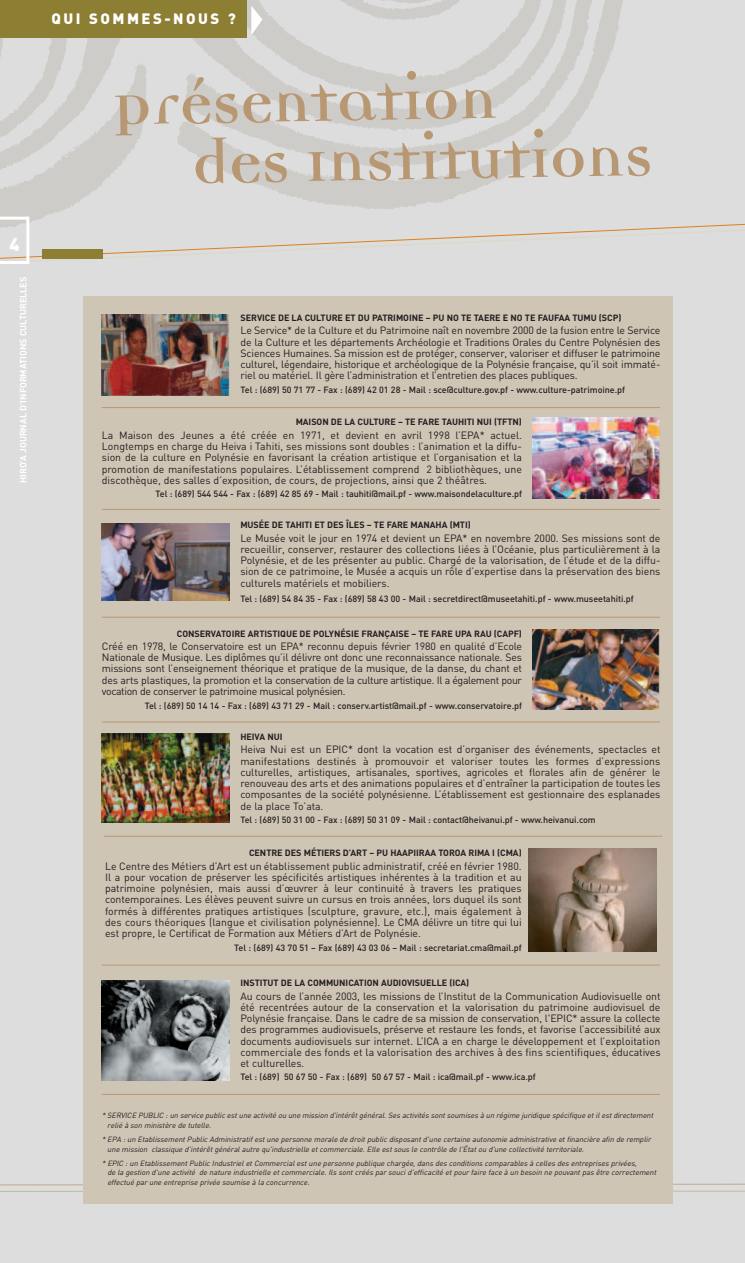
<style>
.page{position:relative;width:745px;height:1263px;background:#fff}
.page>*{position:absolute;margin:0;border:0;box-sizing:border-box;transform-origin:0 0}
.t1{font:700 67.5px/60px "Democratica";color:#b89773}
.t2{font:900 18px "DIN";color:#fff}
.t3{font:900 14.85px "DIN";letter-spacing:.165em;color:#fff}
.t4{font:10.5px/11.2px "DIN";letter-spacing:-.005em;color:#231f20;text-align:justify}
.t5{font:500 9px "DIN";letter-spacing:-.005em;color:#231f20}
.t6{font:700 9px "DIN";letter-spacing:-.005em;color:#231f20}
.t7{font:700 9px "DIN";color:#fff}
.t8{font:italic 7.5px/9.8px "DIN";color:#231f20}
</style>
<div class="page">
<div style="left:0;top:0;width:744px;height:1263px;background:#dcdddc"></div>
<img style="left:0;top:0;width:744px;height:302px">
<div style="left:42px;top:249px;width:61px;height:10px;background:#8c7e32"></div>
<div style="left:0;top:0;width:247px;height:37px;background:#8c7e32"></div>
<svg style="left:251px;top:6px;width:11px;height:29px"></svg>
<svg style="left:0;top:217px;width:29px;height:47px"></svg>
<svg style="left:0;top:1183px;width:744px;height:9px"></svg>
<div style="left:83px;top:297px;width:589px;height:907px;background:#cec5b5"></div>
<img style="left:102px;top:315px;width:127px;height:80px">
<img style="left:532px;top:629px;width:128px;height:80px">
<img style="left:528px;top:849px;width:127px;height:102px">
<img style="left:102px;top:523px;width:127px;height:78px">
<img style="left:532px;top:417px;width:128px;height:82px">
<img style="left:102px;top:733px;width:127px;height:90px">
<hr style="left:102px;top:407px;width:558px;height:1px;background:#b89773">
<hr style="left:102px;top:509px;width:558px;height:1px;background:#b89773">
<hr style="left:102px;top:617px;width:558px;height:1px;background:#b89773">
<hr style="left:102px;top:722px;width:558px;height:1px;background:#b89773">
<img style="left:102px;top:981px;width:127px;height:99px">
<hr style="left:102px;top:965px;width:558px;height:1px;background:#b89773">
<hr style="left:104px;top:836px;width:557px;height:1px;background:#b89773">
<hr style="left:102px;top:1094px;width:558px;height:1px;background:#b89773">
<h2 class="t2" style="left:9px;top:234px;width:12px">4</h2>
<p class="t7" style="left:18px;top:483px;width:208px;rotate:-90deg">HIRO’A JOURNAL D’INFORMATIONS CULTURELLES</p>
<h3 class="t3" style="left:51px;top:11px;width:186px">QUI SOMMES-NOUS ?</h3>
<h1 class="t1" style="left:191px;top:70px;width:461px;text-indent:-79px;rotate:-1deg">Présentation<br>des Institutions</h1>
<p class="t6" style="left:240px;top:313px;width:382px">SERVICE DE LA CULTURE ET DU PATRIMOINE – PU NO TE TAERE E NO TE FAUFAA TUMU (SCP)</p>
<p class="t4" style="left:240px;top:325px;width:421px">Le Service* de la Culture et du Patrimoine naît en novembre 2000 de la fusion entre le Service de la Culture et les départements Archéologie et Traditions Orales du Centre Polynésien des Sciences Humaines. Sa mission est de protéger, conserver, valoriser et diffuser le patrimoine culturel, légendaire, historique et archéologique de la Polynésie française, qu’il soit immaté&shy;riel ou matériel. Il gère l’administration et l’entretien des places publiques.</p>
<p class="t5" style="left:240px;top:384px;width:386px">Tel : (689) 50 71 77 - Fax : (689) 42 01 28 - Mail : sce@culture.gov.pf - www.culture-patrimoine.pf</p>
<p class="t6" style="left:295px;top:417px;width:228px">MAISON DE LA CULTURE – TE FARE TAUHITI NUI (TFTN)</p>
<p class="t4" style="left:102px;top:429px;width:421px">La Maison des Jeunes a été créée en 1971, et devient en avril 1998 l’EPA* actuel.<br>Longtemps en charge du Heiva i Tahiti, ses missions sont doubles : l’animation et la diffu&shy;sion de la culture en Polynésie en favorisant la création artistique et l’organisation et la promotion de manifestations populaires. L’établissement comprend 2 bibliothèques, une discothèque, des salles d’exposition, de cours, de projections, ainsi que 2 théâtres.</p>
<p class="t5" style="left:155px;top:489px;width:368px">Tel : (689) 544 544 - Fax : (689) 42 85 69 - Mail : tauhiti@mail.pf - www.maisondelaculture.pf</p>
<p class="t6" style="left:240px;top:520px;width:232px">MUSÉE DE TAHITI ET DES ÎLES – TE FARE MANAHA (MTI)</p>
<p class="t4" style="left:240px;top:532px;width:421px">Le Musée voit le jour en 1974 et devient un EPA* en novembre 2000. Ses missions sont de recueillir, conserver, restaurer des collections liées à l’Océanie, plus particulièrement à la Polynésie, et de les présenter au public. Chargé de la valorisation, de l’étude et de la diffu&shy;sion de ce patrimoine, le Musée a acquis un rôle d’expertise dans la préservation des biens culturels matériels et mobiliers.</p>
<p class="t5" style="left:240px;top:594px;width:394px">Tel : (689) 54 84 35 - Fax : (689) 58 43 00 - Mail : secretdirect@museetahiti.pf - www.museetahiti.pf</p>
<p class="t6" style="left:177px;top:628px;width:346px">CONSERVATOIRE ARTISTIQUE DE POLYNÉSIE FRANÇAISE – TE FARE UPA RAU (CAPF)</p>
<p class="t4" style="left:102px;top:641px;width:421px">Créé en 1978, le Conservatoire est un EPA* reconnu depuis février 1980 en qualité d’Ecole Nationale de Musique. Les diplômes qu’il délivre ont donc une reconnaissance nationale. Ses missions sont l’enseignement théorique et pratique de la musique, de la danse, du chant et des arts plastiques, la promotion et la conservation de la culture artistique. Il a également pour vocation de conserver le patrimoine musical polynésien.</p>
<p class="t5" style="left:144px;top:701px;width:378px">Tel : (689) 50 14 14 - Fax : (689) 43 71 29 - Mail : conserv.artist@mail.pf - www.conservatoire.pf</p>
<p class="t6" style="left:240px;top:732px;width:44px">HEIVA NUI</p>
<p class="t4" style="left:240px;top:744px;width:421px">Heiva Nui est un EPIC* dont la vocation est d’organiser des événements, spectacles et manifestations destinés à promouvoir et valoriser toutes les formes d’expressions culturelles, artistiques, artisanales, sportives, agricoles et florales afin de générer le renouveau des arts et des animations populaires et d’entraîner la participation de toutes les composantes de la société polynésienne. L’établissement est gestionnaire des esplanades de la place To’ata.</p>
<p class="t5" style="left:240px;top:815px;width:357px">Tel : (689) 50 31 00 - Fax : (689) 50 31 09 - Mail : contact@heivanui.pf - www.heivanui.com</p>
<p class="t6" style="left:249px;top:848px;width:274px">CENTRE DES MÉTIERS D’ART – PU HAAPIIRAA TOROA RIMA I (CMA)</p>
<p class="t4" style="left:105px;top:860px;width:418px">Le Centre des Métiers d’Art est un établissement public administratif, créé en février 1980.<br>Il a pour vocation de préserver les spécificités artistiques inhérentes à la tradition et au patrimoine polynésien, mais aussi d’œuvrer à leur continuité à travers les pratiques contemporaines. Les élèves peuvent suivre un cursus en trois années, lors duquel ils sont formés à différentes pratiques artistiques (sculpture, gravure, etc.), mais également à des cours théoriques (langue et civilisation polynésienne). Le CMA délivre un titre qui lui est propre, le Certificat de Formation aux Métiers d’Art de Polynésie.</p>
<p class="t5" style="left:234px;top:943px;width:289px">Tel : (689) 43 70 51 – Fax (689) 43 03 06 – Mail : secretariat.cma@mail.pf</p>
<p class="t6" style="left:240px;top:978px;width:230px">INSTITUT DE LA COMMUNICATION AUDIOVISUELLE (ICA)</p>
<p class="t4" style="left:240px;top:990px;width:421px">Au cours de l’année 2003, les missions de l’Institut de la Communication Audiovisuelle ont été recentrées autour de la conservation et la valorisation du patrimoine audiovisuel de Polynésie française. Dans le cadre de sa mission de conservation, l'EPIC* assure la collecte des programmes audiovisuels, préserve et restaure les fonds, et favorise l’accessibilité aux documents audiovisuels sur internet. L’ICA a en charge le développement et l’exploitation commerciale des fonds et la valorisation des archives à des fins scientifiques, éducatives et culturelles.</p>
<p class="t5" style="left:240px;top:1072px;width:297px">Tel : (689) 50 67 50 - Fax : (689) 50 67 57 - Mail : ica@mail.pf - www.ica.pf</p>
<p class="t8" style="left:107px;top:1111px;width:548px;text-indent:-5px">* SERVICE PUBLIC : un service public est une activité ou une mission d'intérêt général. Ses activités sont soumises à un régime juridique spécifique et il est directement relié à son ministère de tutelle.</p>
<p class="t8" style="left:107px;top:1134px;width:546px;text-indent:-5px">* EPA : un Etablissement Public Administratif est une personne morale de droit public disposant d'une certaine autonomie administrative et financière afin de remplir une mission classique d'intérêt général autre qu'industrielle et commerciale. Elle est sous le contrôle de l'État ou d'une collectivité territoriale.</p>
<p class="t8" style="left:107px;top:1158px;width:551px;text-indent:-5px">* EPIC : un Etablissement Public Industriel et Commercial est une personne publique chargée, dans des conditions comparables à celles des entreprises privées,<br>de la gestion d'une activité de nature industrielle et commerciale. Ils sont créés par souci d'efficacité et pour faire face à un besoin ne pouvant pas être correctement effectué par une entreprise privée soumise à la concurrence.</p>
</div>
